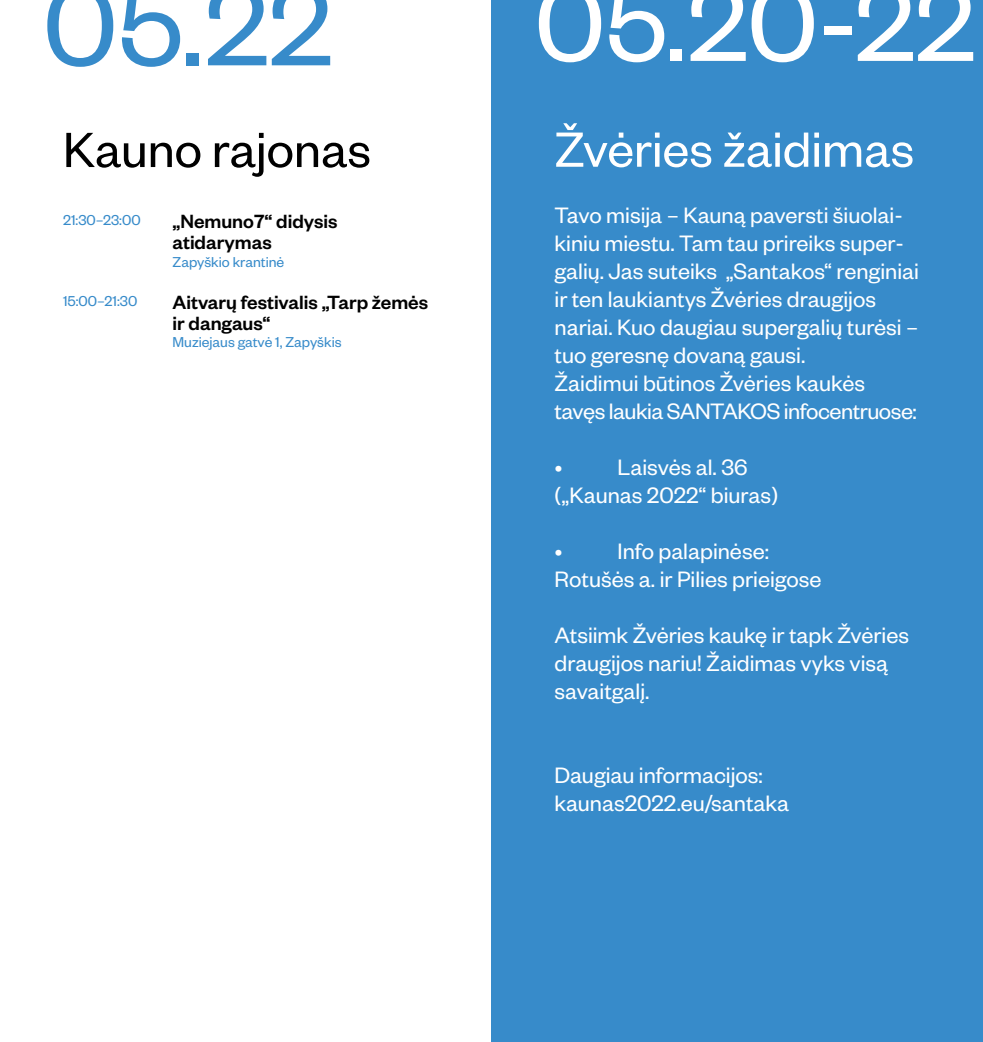
<style>
.page{position:relative;width:983px;height:1042px;background:#fff}
.page>*{position:absolute;margin:0;border:0;box-sizing:border-box;transform-origin:0 0}
.t1{font:126px "Founders Grotesk";color:#378bca}
.t2{font:119px "Founders Grotesk";color:#fff}
.t3{font:54.25px "Founders Grotesk";color:#fff}
.t4{font:54.25px "Founders Grotesk";color:#000}
.t5{font:24.5px/28px "Founders Grotesk";color:#fff}
.t6{font:500 21px/21px "Founders Grotesk";color:#000}
.t7{font:15.75px "Founders Grotesk";color:#378bca}
</style>
<div class="page">
<div style="left:491px;top:0;width:491px;height:1042px;background:#378bca"></div>
<h1 class="t1" style="left:43px;top:-52px;width:290px">05.22</h1>
<h2 class="t2" style="left:535px;top:-50px;width:441px">05.20-22</h2>
<h3 class="t4" style="left:63px;top:116px;width:309px">Kauno rajonas</h3>
<p class="t7" style="left:63px;top:210px;width:79px">21:30–23:00</p>
<p class="t7" style="left:63px;top:291px;width:76px">15:00–21:30</p>
<p class="t6" style="left:172px;top:210px;width:166px">„Nemuno7“ didysis atidarymas</p>
<p class="t7" style="left:172px;top:252px;width:113px">Zapyškio krantinė</p>
<p class="t6" style="left:172px;top:290px;width:257px">Aitvarų festivalis „Tarp žemės ir dangaus“</p>
<p class="t7" style="left:172px;top:332px;width:170px">Muziejaus gatvė 1, Zapyškis</p>
<h3 class="t3" style="left:554px;top:116px;width:361px">Žvėries žaidimas</h3>
<p class="t5" style="left:554px;top:200px;width:366px">Tavo misija – Kauną paversti šiuolai&shy;kiniu miestu. Tam tau prireiks super&shy;galių. Jas suteiks „Santakos“ renginiai ir ten laukiantys Žvėries draugijos nariai. Kuo daugiau supergalių turėsi – tuo geresnę dovaną gausi.<br>Žaidimui būtinos Žvėries kaukės tavęs laukia SANTAKOS infocentruose:</p>
<p class="t5" style="left:554px;top:452px;width:225px">• Laisvės al. 36 („Kaunas 2022“ biuras)</p>
<p class="t5" style="left:554px;top:536px;width:268px">• Info palapinėse:<br>Rotušės a. ir Pilies prieigose</p>
<p class="t5" style="left:554px;top:620px;width:356px">Atsiimk Žvėries kaukę ir tapk Žvėries draugijos nariu! Žaidimas vyks visą savaitgalį.</p>
<p class="t5" style="left:554px;top:760px;width:236px">Daugiau informacijos: kaunas2022.eu/santaka</p>
</div>
